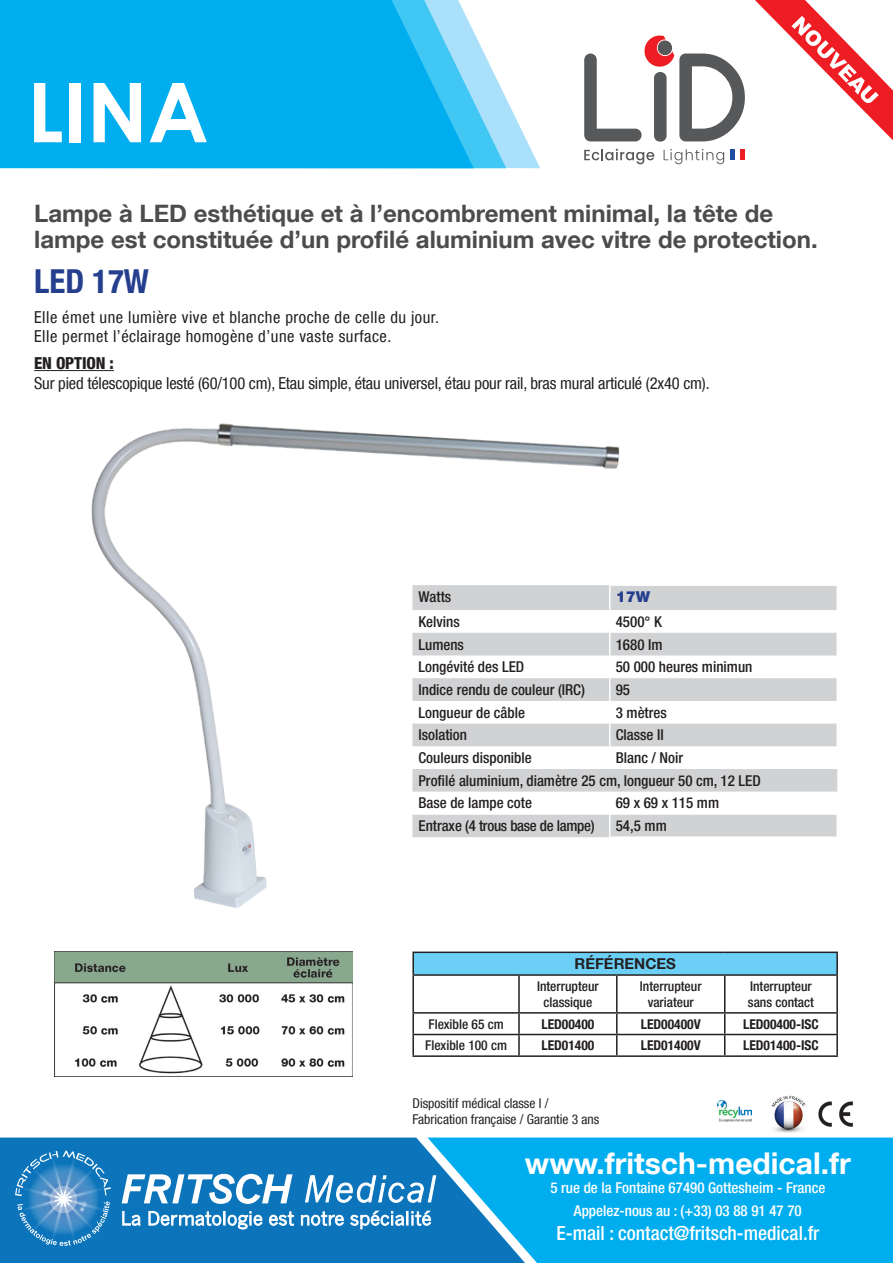
<style>
.page{position:relative;width:893px;height:1263px;background:#fff}
.page>*{position:absolute;margin:0;border:0;box-sizing:border-box;transform-origin:0 0}
.t1{font:700 82.5px "Century Gothic";color:#fff}
.t2{font:700 condensed 33px "Helvetica Neue LT Com";color:#253f8e}
.t3{font:700 30px "Helvetica Neue LT Com";color:#fff}
.t4{font:700 24px/25.5px "Helvetica Neue LT Com";color:#4b4c4d}
.t5{font:500 condensed 19.5px "Helvetica Neue LT Com";color:#fff}
.t6{font:condensed 16.5px "Helvetica Neue LT Com";letter-spacing:-.01em;color:#231f20}
.t7{font:condensed 16.5px/19.5px "Helvetica Neue LT Com";letter-spacing:.03em;color:#231f20}
.t8{font:800 condensed 16.5px "Helvetica Neue LT Com";letter-spacing:-.01em;color:#231f20}
.t9{font:500 condensed 15px "Helvetica Neue LT Com";color:#231f20}
.t10{font:500 condensed 15px "Helvetica Neue LT Com";color:#fff}
.t11{font:500 condensed 15px "Helvetica Neue LT Com";letter-spacing:-.02em;color:#231f20}
.t12{font:700 15px "Helvetica Neue LT Com";color:#231f20}
.t13{font:900 15px "Helvetica Neue LT Com";color:#253f8e}
.t14{font:500 condensed 13.5px "Helvetica Neue LT Com";color:#231f20}
.t15{font:700 condensed 13.5px "Helvetica Neue LT Com";color:#231f20}
.t16{font:condensed 13.5px "Helvetica Neue LT Com";color:#231f20}
</style>
<div class="page">
<img style="left:37px;top:371px;width:583px;height:537px">
<div style="left:525px;top:1137px;width:368px;height:126px;background:#00aeef"></div>
<svg style="left:0;top:1137px;width:525px;height:126px;background:#1583c6"></svg>
<svg style="left:305px;top:1174px;width:131px;height:29px"></svg>
<svg style="left:130px;top:1172px;width:164px;height:57px"></svg>
<svg style="left:301px;top:1211px;width:43px;height:15px"></svg>
<svg style="left:350px;top:1211px;width:81px;height:18px"></svg>
<div style="left:0;top:1137px;width:130px;height:118px;background:#0c74bb"></div>
<svg style="left:15px;top:1150px;width:96px;height:96px;background:#3c8cc6"></svg>
<hr style="left:34px;top:370px;width:80px;height:1px;background:#231f20">
<img style="left:818px;top:1101px;width:35px;height:25px">
<img style="left:54px;top:951px;width:298px;height:126px">
<svg style="left:412px;top:585px;width:425px;height:252px;fill:#d1d2d4"></svg>
<hr style="left:609px;top:584px;width:229px;height:2px;background:#fff">
<hr style="left:836px;top:586px;width:2px;height:24px;background:#fff">
<hr style="left:836px;top:610px;width:2px;height:23px;background:#fff">
<hr style="left:836px;top:633px;width:2px;height:22px;background:#fff">
<hr style="left:836px;top:655px;width:2px;height:23px;background:#fff">
<hr style="left:836px;top:678px;width:2px;height:23px;background:#fff">
<hr style="left:836px;top:701px;width:2px;height:23px;background:#fff">
<hr style="left:836px;top:724px;width:2px;height:22px;background:#fff">
<svg style="left:609px;top:586px;width:1px;height:183px"></svg>
<hr style="left:836px;top:746px;width:2px;height:23px;background:#fff">
<svg style="left:412px;top:792px;width:425px;height:44px"></svg>
<hr style="left:836px;top:814px;width:2px;height:22px;background:#fff">
<hr style="left:609px;top:836px;width:229px;height:2px;background:#fff">
<img style="left:772px;top:1095px;width:34px;height:37px">
<img style="left:717px;top:1101px;width:35px;height:20px">
<div style="left:413px;top:952px;width:424px;height:23px;background:#6bcff6"></div>
<hr style="left:412px;top:951px;width:107px;height:2px;background:#231f20">
<hr style="left:412px;top:953px;width:2px;height:21px;background:#231f20">
<hr style="left:519px;top:951px;width:98px;height:2px;background:#231f20">
<hr style="left:617px;top:951px;width:108px;height:2px;background:#231f20">
<hr style="left:725px;top:951px;width:113px;height:2px;background:#231f20">
<hr style="left:836px;top:953px;width:2px;height:21px;background:#231f20">
<hr style="left:412px;top:974px;width:107px;height:2px;background:#231f20">
<hr style="left:412px;top:976px;width:2px;height:36px;background:#231f20">
<hr style="left:519px;top:974px;width:98px;height:2px;background:#231f20">
<hr style="left:518px;top:976px;width:2px;height:36px;background:#231f20">
<hr style="left:617px;top:974px;width:108px;height:2px;background:#231f20">
<hr style="left:616px;top:976px;width:2px;height:36px;background:#231f20">
<hr style="left:725px;top:974px;width:113px;height:2px;background:#231f20">
<hr style="left:724px;top:976px;width:1px;height:36px;background:#231f20">
<hr style="left:836px;top:976px;width:2px;height:36px;background:#231f20">
<hr style="left:412px;top:1012px;width:107px;height:1px;background:#231f20">
<hr style="left:412px;top:1013px;width:2px;height:21px;background:#231f20">
<hr style="left:519px;top:1012px;width:98px;height:1px;background:#231f20">
<hr style="left:518px;top:1013px;width:2px;height:21px;background:#231f20">
<hr style="left:617px;top:1012px;width:108px;height:1px;background:#231f20">
<hr style="left:616px;top:1013px;width:2px;height:21px;background:#231f20">
<hr style="left:725px;top:1012px;width:113px;height:1px;background:#231f20">
<hr style="left:836px;top:1013px;width:2px;height:21px;background:#231f20">
<hr style="left:412px;top:1034px;width:107px;height:1px;background:#231f20">
<hr style="left:412px;top:1035px;width:2px;height:20px;background:#231f20">
<hr style="left:519px;top:1034px;width:98px;height:1px;background:#231f20">
<hr style="left:518px;top:1035px;width:2px;height:20px;background:#231f20">
<hr style="left:617px;top:1034px;width:108px;height:1px;background:#231f20">
<hr style="left:616px;top:1035px;width:2px;height:20px;background:#231f20">
<hr style="left:725px;top:1034px;width:113px;height:1px;background:#231f20">
<svg style="left:724px;top:1013px;width:1px;height:42px"></svg>
<hr style="left:836px;top:1035px;width:2px;height:20px;background:#231f20">
<hr style="left:412px;top:1055px;width:107px;height:2px;background:#231f20">
<hr style="left:519px;top:1055px;width:98px;height:2px;background:#231f20">
<hr style="left:617px;top:1055px;width:108px;height:2px;background:#231f20">
<hr style="left:725px;top:1055px;width:113px;height:2px;background:#231f20">
<svg style="left:506px;top:98px;width:34px;height:70px"></svg>
<svg style="left:474px;top:33px;width:32px;height:135px;fill:#aae0f9"></svg>
<svg style="left:0;top:0;width:474px;height:168px;background:#09b1ef"></svg>
<svg style="left:584px;top:0;width:309px;height:164px"></svg>
<p class="t1" style="left:27px;top:50px;width:183px">LINA</p>
<p class="t4" style="left:34px;top:200px;width:785px">Lampe à LED esthétique et à l’encombrement minimal, la tête de lampe est constituée d’un profilé aluminium avec vitre de protection.</p>
<p class="t2" style="left:34px;top:261px;width:116px">LED 17W</p>
<p class="t7" style="left:34px;top:307px;width:406px">Elle émet une lumière vive et blanche proche de celle du jour.<br>Elle permet l’éclairage homogène d’une vaste surface.</p>
<p class="t8" style="left:34px;top:353px;width:81px">EN OPTION :</p>
<p class="t6" style="left:34px;top:373px;width:677px">Sur pied télescopique lesté (60/100 cm), Etau simple, étau universel, étau pour rail, bras mural articulé (2x40 cm).</p>
<p class="t9" style="left:418px;top:588px;width:34px">Watts</p>
<p class="t13" style="left:616px;top:587px;width:36px">17W</p>
<p class="t9" style="left:418px;top:612px;width:43px">Kelvins</p>
<p class="t9" style="left:616px;top:612px;width:48px">4500° K</p>
<p class="t9" style="left:418px;top:635px;width:47px">Lumens</p>
<p class="t9" style="left:616px;top:635px;width:48px">1680 Im</p>
<p class="t9" style="left:418px;top:658px;width:107px">Longévité des LED</p>
<p class="t9" style="left:616px;top:658px;width:138px">50 000 heures minimun</p>
<p class="t9" style="left:418px;top:681px;width:168px">Indice rendu de couleur (IRC)</p>
<p class="t9" style="left:616px;top:681px;width:16px">95</p>
<p class="t9" style="left:418px;top:703px;width:108px">Longueur de câble</p>
<p class="t9" style="left:616px;top:703px;width:52px">3 mètres</p>
<p class="t9" style="left:418px;top:726px;width:50px">Isolation</p>
<p class="t9" style="left:616px;top:726px;width:50px">Classe II</p>
<p class="t9" style="left:418px;top:749px;width:115px">Couleurs disponible</p>
<p class="t9" style="left:616px;top:749px;width:69px">Blanc / Noir</p>
<p class="t9" style="left:418px;top:771px;width:344px">Profilé aluminium, diamètre 25 cm, longueur 50 cm, 12 LED</p>
<p class="t9" style="left:418px;top:794px;width:115px">Base de lampe cote</p>
<p class="t9" style="left:616px;top:794px;width:105px">69 x 69 x 115 mm</p>
<p class="t11" style="left:418px;top:817px;width:178px">Entraxe (4 trous base de lampe)</p>
<p class="t9" style="left:616px;top:817px;width:52px">54,5 mm</p>
<p class="t12" style="left:574px;top:954px;width:103px">RÉFÉRENCES</p>
<p class="t14" style="left:537px;top:978px;width:63px">Interrupteur</p>
<p class="t14" style="left:543px;top:994px;width:50px">classique</p>
<p class="t14" style="left:640px;top:978px;width:63px">Interrupteur</p>
<p class="t14" style="left:648px;top:994px;width:48px">variateur</p>
<p class="t14" style="left:750px;top:978px;width:63px">Interrupteur</p>
<p class="t14" style="left:748px;top:994px;width:67px">sans contact</p>
<p class="t14" style="left:428px;top:1016px;width:77px">Flexible 65 cm</p>
<p class="t15" style="left:541px;top:1016px;width:54px">LED00400</p>
<p class="t15" style="left:641px;top:1016px;width:61px">LED00400V</p>
<p class="t15" style="left:743px;top:1016px;width:77px">LED00400-ISC</p>
<p class="t14" style="left:425px;top:1037px;width:83px">Flexible 100 cm</p>
<p class="t15" style="left:541px;top:1037px;width:54px">LED01400</p>
<p class="t15" style="left:641px;top:1037px;width:61px">LED01400V</p>
<p class="t15" style="left:743px;top:1037px;width:77px">LED01400-ISC</p>
<p class="t16" style="left:412px;top:1095px;width:137px">Dispositif médical classe I /</p>
<p class="t16" style="left:412px;top:1112px;width:188px">Fabrication française / Garantie 3 ans</p>
<p class="t3" style="left:525px;top:1144px;width:327px">www.fritsch-medical.fr</p>
<p class="t10" style="left:550px;top:1179px;width:276px">5 rue de la Fontaine 67490 Gottesheim - France</p>
<p class="t10" style="left:574px;top:1201px;width:229px">Appelez-nous au : (+33) 03 88 91 47 70</p>
<p class="t5" style="left:556px;top:1221px;width:264px">E-mail : contact@fritsch-medical.fr</p>
</div>
